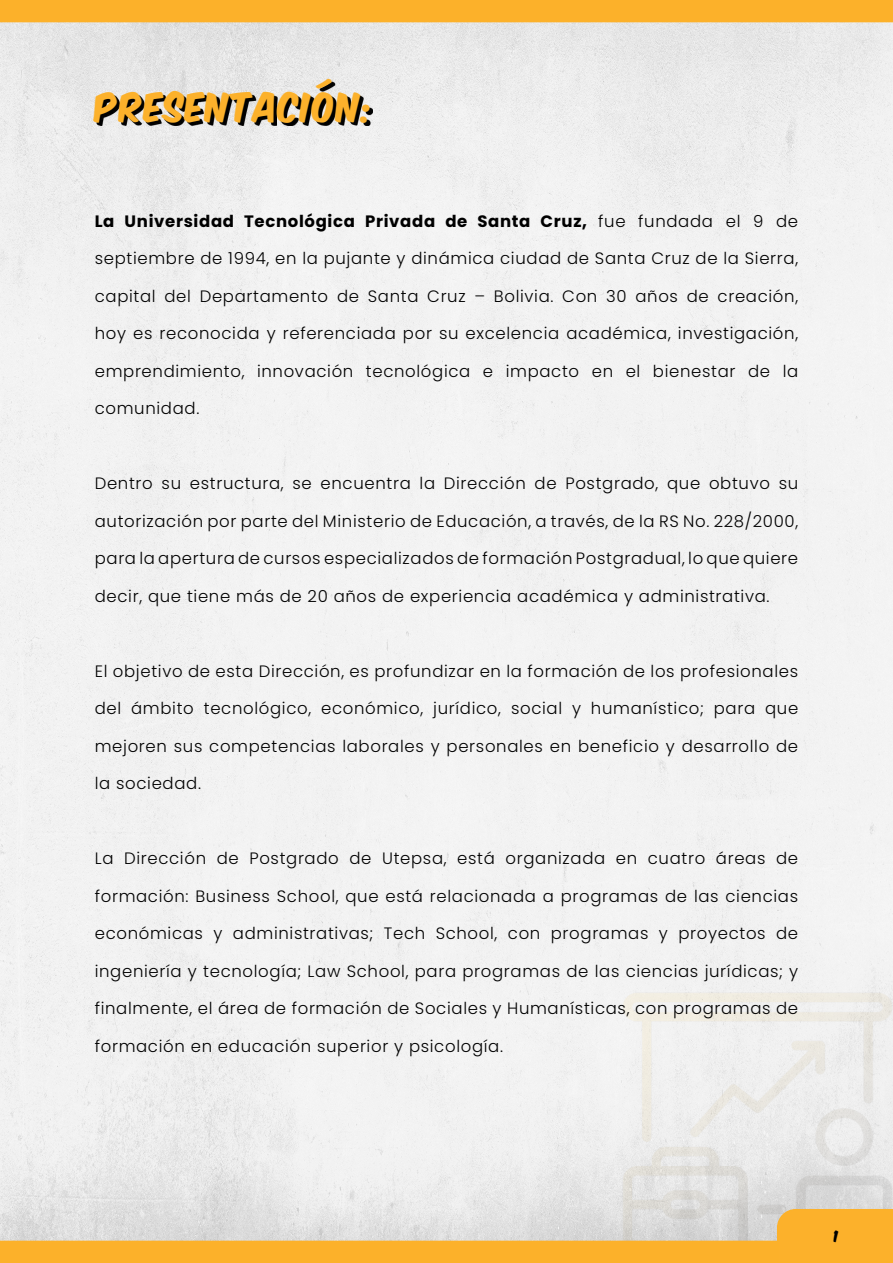
<style>
.page{position:relative;width:893px;height:1263px;background:#fff}
.page>*{position:absolute;margin:0;border:0;box-sizing:border-box;transform-origin:0 0}
.t1{font:34.5px "Komika Axis";letter-spacing:.05em;color:#fcb12b;scale:.94 1}
.t2{font:300 16.5px "Poppins";letter-spacing:.04em;color:#000}
.t3{font:700 16.5px "Poppins";letter-spacing:.04em;color:#000}
.t4{font:13.5px "Komika Axis";color:#000}
.s1{font-weight:300}
</style>
<div class="page">
<img style="left:0;top:22px;width:893px;height:1219px">
<img style="left:623px;top:992px;width:270px;height:249px">
<div style="left:0;top:1241px;width:893px;height:22px;background:#fcb12a"></div>
<div style="left:0;top:0;width:893px;height:22px;background:#fcb12a"></div>
<div style="left:776px;top:1208px;width:117px;height:55px;background:#fcb12b"></div>
<svg style="left:97px;top:81px;width:276px;height:45px;background:#8c8c8c"></svg>
<h1 class="t1" style="left:94px;top:90px;width:298px">PRESENTACIÓN:</h1>
<p class="t3" style="left:95px;top:211px;width:705px">La Universidad Tecnológica Privada de Santa Cruz, <span class="s1">fue fundada el 9 de</span></p>
<p class="t2" style="left:95px;top:249px;width:705px">septiembre de 1994, en la pujante y dinámica ciudad de Santa Cruz de la Sierra,</p>
<p class="t2" style="left:95px;top:286px;width:705px">capital del Departamento de Santa Cruz – Bolivia. Con 30 años de creación,</p>
<p class="t2" style="left:95px;top:324px;width:705px">hoy es reconocida y referenciada por su excelencia académica, investigación,</p>
<p class="t2" style="left:95px;top:361px;width:705px">emprendimiento, innovación tecnológica e impacto en el bienestar de la</p>
<p class="t2" style="left:95px;top:399px;width:106px">comunidad.</p>
<p class="t2" style="left:95px;top:474px;width:705px">Dentro su estructura, se encuentra la Dirección de Postgrado, que obtuvo su</p>
<p class="t2" style="left:95px;top:511px;width:705px">autorización por parte del Ministerio de Educación, a través, de la RS No. 228/2000,</p>
<p class="t2" style="left:95px;top:549px;width:705px">para la apertura de cursos especializados de formación Postgradual, lo que quiere</p>
<p class="t2" style="left:95px;top:586px;width:676px">decir, que tiene más de 20 años de experiencia académica y administrativa.</p>
<p class="t2" style="left:95px;top:661px;width:705px">El objetivo de esta Dirección, es profundizar en la formación de los profesionales</p>
<p class="t2" style="left:95px;top:699px;width:705px">del ámbito tecnológico, económico, jurídico, social y humanístico; para que</p>
<p class="t2" style="left:95px;top:736px;width:705px">mejoren sus competencias laborales y personales en beneficio y desarrollo de</p>
<p class="t2" style="left:95px;top:774px;width:108px">la sociedad.</p>
<p class="t2" style="left:95px;top:849px;width:705px">La Dirección de Postgrado de Utepsa, está organizada en cuatro áreas de</p>
<p class="t2" style="left:95px;top:886px;width:705px">formación: Business School, que está relacionada a programas de las ciencias</p>
<p class="t2" style="left:95px;top:924px;width:705px">económicas y administrativas; Tech School, con programas y proyectos de</p>
<p class="t2" style="left:95px;top:961px;width:705px">ingeniería y tecnología; Law School, para programas de las ciencias jurídicas; y</p>
<p class="t2" style="left:95px;top:999px;width:705px">finalmente, el área de formación de Sociales y Humanísticas, con programas de</p>
<p class="t2" style="left:95px;top:1036px;width:410px">formación en educación superior y psicología.</p>
<p class="t4" style="left:834px;top:1229px;width:7px">1</p>
</div>
